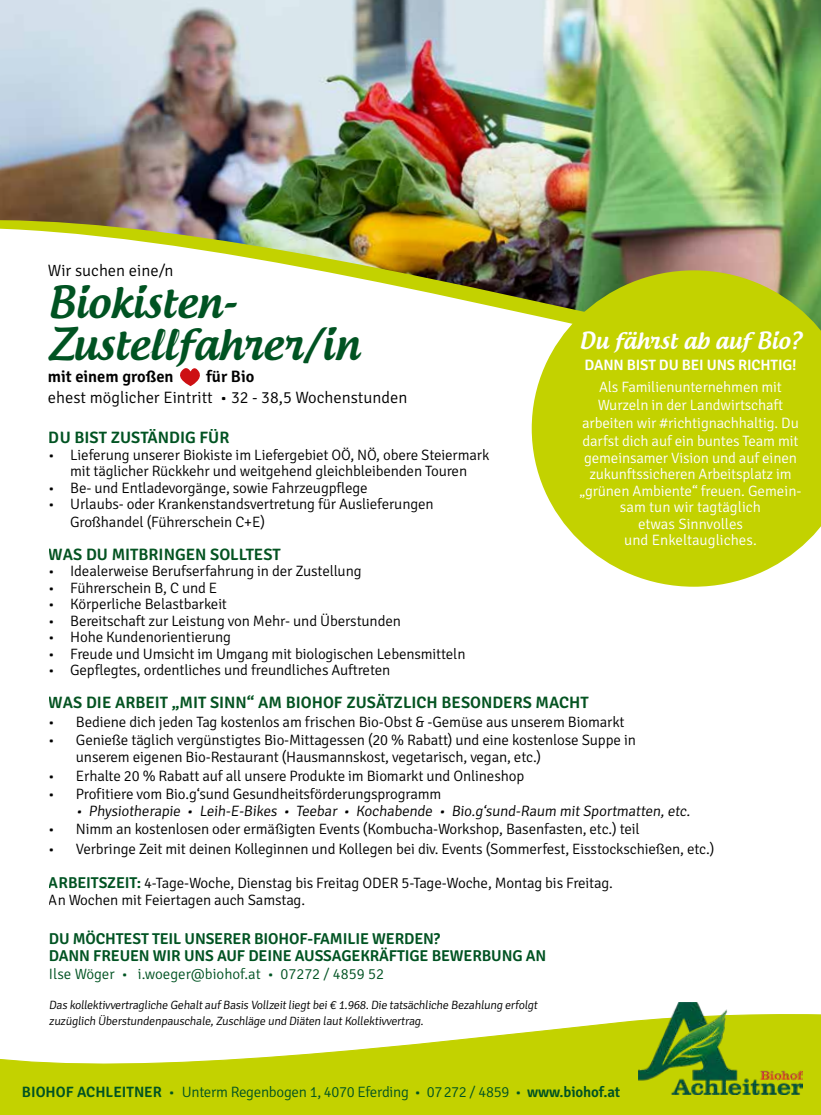
<style>
.page{position:relative;width:821px;height:1115px;background:#fff}
.page>*{position:absolute;margin:0;border:0;box-sizing:border-box;transform-origin:0 0}
.t1{font:500 42px/42px "Androgyne";color:#005322}
.t2{font:500 22.5px "Androgyne";color:#fff}
.t3{font:600 16.5px "Signika";color:#045321}
.t4{font:300 16.5px "Signika";color:#000}
.t5{font:600 16.5px "Signika";color:#000}
.t6{font:600 16.5px "Signika";color:#005322}
.t7{font:600 15.75px/17.2px "Signika";letter-spacing:-.01em;color:#005322}
.t8{font:300 15px/16.5px "Signika";letter-spacing:-.01em;color:#000}
.t9{font:300 15px/16.5px "Signika";letter-spacing:-.01em;color:#fff;text-align:center}
.t10{font:300 15px "Signika";letter-spacing:-.02em;color:#005322}
.t11{font:300 15px "Signika";color:#005322}
.t12{font:600 15px "Signika";letter-spacing:-.01em;color:#fff}
.t13{font:300 12px/16.5px "Signika";color:#000}
.s1{font-weight:600;font-size:15.75px;color:#005322}
.s2{font-weight:600}
</style>
<div class="page">
<svg style="left:0;top:1014px;width:821px;height:100px;fill:#c3d200"></svg>
<img style="left:638px;top:1002px;width:164px;height:92px">
<svg style="left:180px;top:371px;width:20px;height:15px"></svg>
<img style="left:0;top:0;width:821px;height:315px">
<svg style="left:531px;top:270px;width:290px;height:316px;fill:#c3d200"></svg>
<p class="t4" style="left:48px;top:261px;width:127px">Wir suchen eine/n</p>
<h1 class="t1" style="left:48px;top:281px;width:313px">Biokisten-<br>Zustellfahrer/in</h1>
<p class="t5" style="left:48px;top:367px;width:127px">mit einem großen</p>
<p class="t5" style="left:206px;top:367px;width:50px">für Bio</p>
<p class="t4" style="left:48px;top:389px;width:361px">ehest möglicher Eintritt • 32 - 38,5 Wochenstunden</p>
<p class="t6" style="left:49px;top:428px;width:182px">DU BIST ZUSTÄNDIG FÜR</p>
<p class="t8" style="left:49px;top:446px;width:442px;text-align:center">• Lieferung unserer Biokiste im Liefergebiet OÖ, NÖ, obere Steiermark mit täglicher Rückkehr und weitgehend gleichbleibenden Touren</p>
<p class="t8" style="left:49px;top:479px;width:320px">• Be- und Entladevorgänge, sowie Fahrzeugpflege</p>
<p class="t8" style="left:70px;top:495px;width:365px;line-height:17.2px;text-indent:-21px">• Urlaubs- oder Krankenstandsvertretung für Auslieferungen<br>Großhandel (Führerschein C+E)</p>
<p class="t3" style="left:49px;top:544px;width:233px">WAS DU MITBRINGEN SOLLTEST</p>
<p class="t8" style="left:49px;top:563px;width:314px">• Idealerweise Berufserfahrung in der Zustellung</p>
<p class="t8" style="left:49px;top:579px;width:170px">• Führerschein B, C und E</p>
<p class="t8" style="left:49px;top:596px;width:180px">• Körperliche Belastbarkeit</p>
<p class="t8" style="left:49px;top:612px;width:353px">• Bereitschaft zur Leistung von Mehr- und Überstunden</p>
<p class="t8" style="left:49px;top:629px;width:184px">• Hohe Kundenorientierung</p>
<p class="t8" style="left:49px;top:645px;width:418px">• Freude und Umsicht im Umgang mit biologischen Lebensmitteln</p>
<p class="t8" style="left:49px;top:662px;width:343px">• Gepflegtes, ordentliches und freundliches Auftreten</p>
<p class="t3" style="left:49px;top:692px;width:541px">WAS DIE ARBEIT „MIT SINN“ AM BIOHOF ZUSÄTZLICH BESONDERS MACHT</p>
<p class="t8" style="left:49px;top:713px;width:577px">• Bediene dich jeden Tag kostenlos am frischen Bio-Obst &amp; -Gemüse aus unserem Biomarkt</p>
<p class="t8" style="left:76px;top:732px;width:561px;text-indent:-27px">• Genieße täglich vergünstigtes Bio-Mittagessen (20 % Rabatt) und eine kostenlose Suppe in unserem eigenen Bio-Restaurant (Hausmannskost, vegetarisch, vegan, etc.)</p>
<p class="t8" style="left:49px;top:767px;width:477px">• Erhalte 20 % Rabatt auf all unsere Produkte im Biomarkt und Onlineshop</p>
<p class="t8" style="left:49px;top:786px;width:394px">• Profitiere vom Bio.g‘sund Gesundheitsförderungsprogramm</p>
<p class="t8" style="left:76px;top:802px;width:618px">• Physiotherapie • Leih-E-Bikes • Teebar • Kochabende • Bio.g‘sund-Raum mit Sportmatten, etc.</p>
<p class="t8" style="left:49px;top:821px;width:592px">• Nimm an kostenlosen oder ermäßigten Events (Kombucha-Workshop, Basenfasten, etc.) teil</p>
<p class="t8" style="left:49px;top:840px;width:667px">• Verbringe Zeit mit deinen Kolleginnen und Kollegen bei div. Events (Sommerfest, Eisstockschießen, etc.)</p>
<p class="t8" style="left:49px;top:875px;width:565px"><span class="s1">ARBEITSZEIT:</span> 4-Tage-Woche, Dienstag bis Freitag ODER 5-Tage-Woche, Montag bis Freitag.<br>An Wochen mit Feiertagen auch Samstag.</p>
<p class="t7" style="left:49px;top:929px;width:499px">DU MÖCHTEST TEIL UNSERER BIOHOF-FAMILIE WERDEN?<br>DANN FREUEN WIR UNS AUF DEINE AUSSAGEKRÄFTIGE BEWERBUNG AN</p>
<p class="t11" style="left:49px;top:964px;width:336px">Ilse Wöger • i.woeger@biohof.at • 07272 / 4859 52</p>
<p class="t13" style="left:49px;top:996px;width:492px">Das kollektivvertragliche Gehalt auf Basis Vollzeit liegt bei€ 1.968.Die tatsächliche Bezahlung erfolgt zuzüglich Überstundenpauschale,Zuschläge und Diäten laut Kollektivvertrag.</p>
<h2 class="t2" style="left:579px;top:326px;width:224px">Du fährst ab auf Bio?</h2>
<p class="t12" style="left:584px;top:356px;width:213px">DANN BIST DU BEI UNS RICHTIG!</p>
<p class="t9" style="left:582px;top:378px;width:218px;line-height:18px">Als Familienunternehmen mit Wurzeln in der Landwirtschaft arbeiten wir #richtignachhaltig. Du darfst dich auf ein buntes Team mit</p>
<p class="t9" style="left:579px;top:449px;width:223px">gemeinsamer Vision und auf einen zukunftssicheren Arbeitsplatz im „grünen Ambiente“ freuen. Gemein&shy;sam tun wir tagtäglich<br>etwas Sinnvolles<br>und Enkeltaugliches.</p>
<p class="t10" style="left:22px;top:1083px;width:599px"><span class="s2">BIOHOF ACHLEITNER</span> • Unterm Regenbogen 1, 4070 Eferding • 07272 / 4859 • <span class="s2">www.biohof.at</span></p>
</div>
